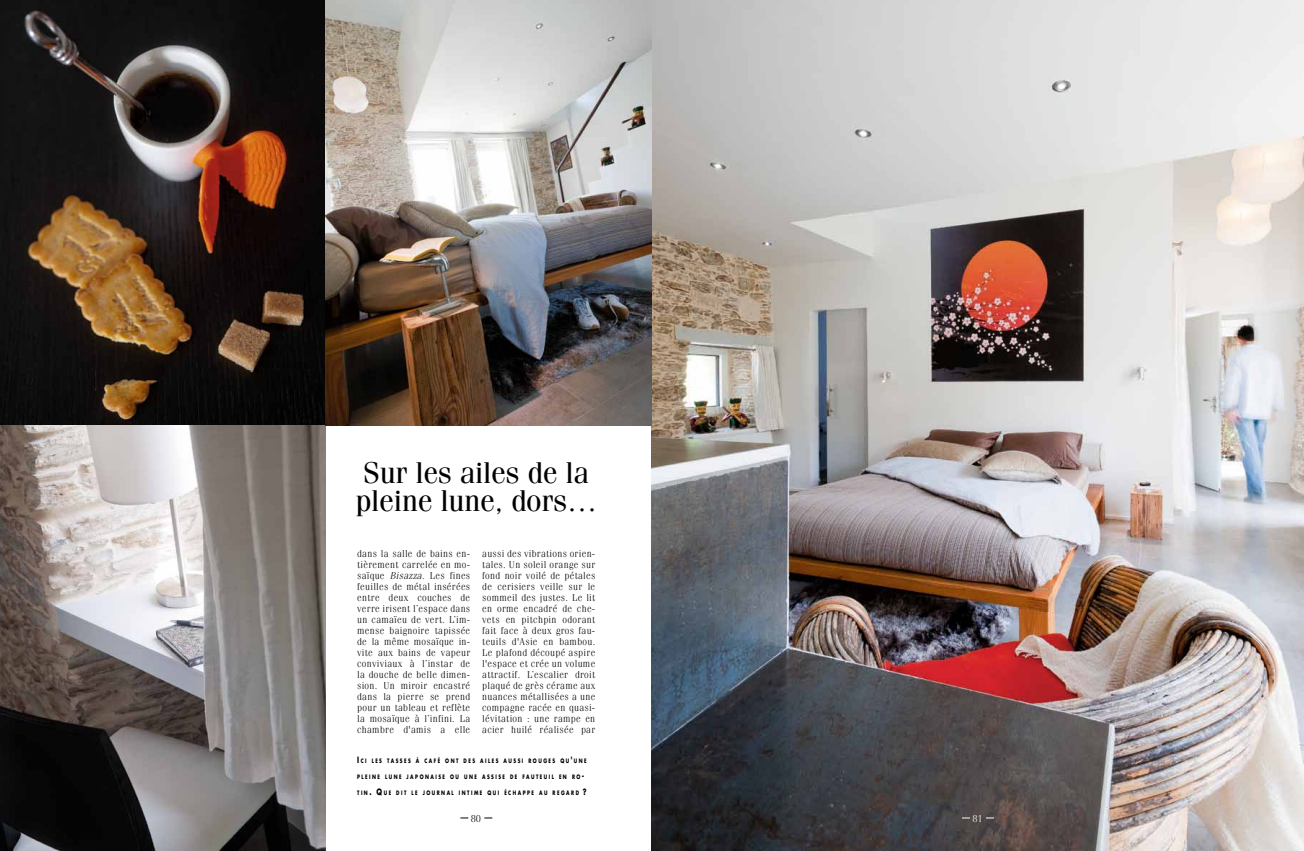
<style>
.page{position:relative;width:1304px;height:851px;background:#fff}
.page>*{position:absolute;margin:0;border:0;box-sizing:border-box;transform-origin:0 0}
.t1{font:30px/28px "Fenice";letter-spacing:-.01em;color:#000}
.t2{font:300 10px/11px "Fenice";letter-spacing:.03em;color:#000;text-align:justify}
.t3{font:300 10px "Fenice";color:#fff}
.t4{font:700 5.9px "Futura";letter-spacing:.33em;color:#000;scale:.75 1}
.s1{font-style:italic}
.s2{font-size:8.5px}
</style>
<div class="page">
<img style="left:652px;top:0;width:652px;height:850px">
<img style="left:0;top:0;width:326px;height:850px">
<img style="left:326px;top:0;width:326px;height:425px">
<h1 class="t1" style="left:355px;top:458px;width:243px">Sur les ailes de la pleine lune, dors…</h1>
<p class="t2" style="left:357px;top:547px;width:115px">dans la salle de bains en&shy;tièrement carrelée en mo&shy;saïque <span class="s1">Bisazza</span>. Les fines feuilles de métal insérées entre deux couches de verre irisent l’espace dans un camaïeu de vert. L’im&shy;mense baignoire tapissée de la même mosaïque in&shy;vite aux bains de vapeur conviviaux à l’instar de la douche de belle dimen&shy;sion. Un miroir encastré dans la pierre se prend pour un tableau et reflète la mosaïque à l’infini. La chambre d'amis a elle</p>
<p class="t2" style="left:482px;top:547px;width:115px">aussi des vibrations orien&shy;tales. Un soleil orange sur fond noir voilé de pétales de cerisiers veille sur le sommeil des justes. Le lit en orme encadré de che&shy;vets en pitchpin odorant fait face à deux gros fau&shy;teuils d'Asie en bambou.<br>Le plafond découpé aspire l'espace et crée un volume attractif. L’escalier droit plaqué de grès cérame aux nuances métallisées a une compagne racée en quasi&shy;lévitation : une rampe en acier huilé réalisée par</p>
<p class="t4" style="left:357px;top:756px;width:307px"><span class="s2">I</span> CI LES TASSES À CAFÉ ONT DES AILES AUSSI ROUGES QU<span class="s2">'</span>UNE</p>
<p class="t4" style="left:357px;top:772px;width:304px">PLEINE LUNE JAPONAISE OU UNE ASSISE DE FAUTEUIL EN RO<span class="s2">-</span></p>
<p class="t4" style="left:357px;top:788px;width:307px">TIN<span class="s2">. Q</span>UE DIT LE JOURNAL INTIME QUI ÉCHAPPE AU REGARD <span class="s2">?</span></p>
<p class="t2" style="left:471px;top:812px;width:12px">80</p>
<p class="t3" style="left:972px;top:812px;width:12px">81</p>
</div>
